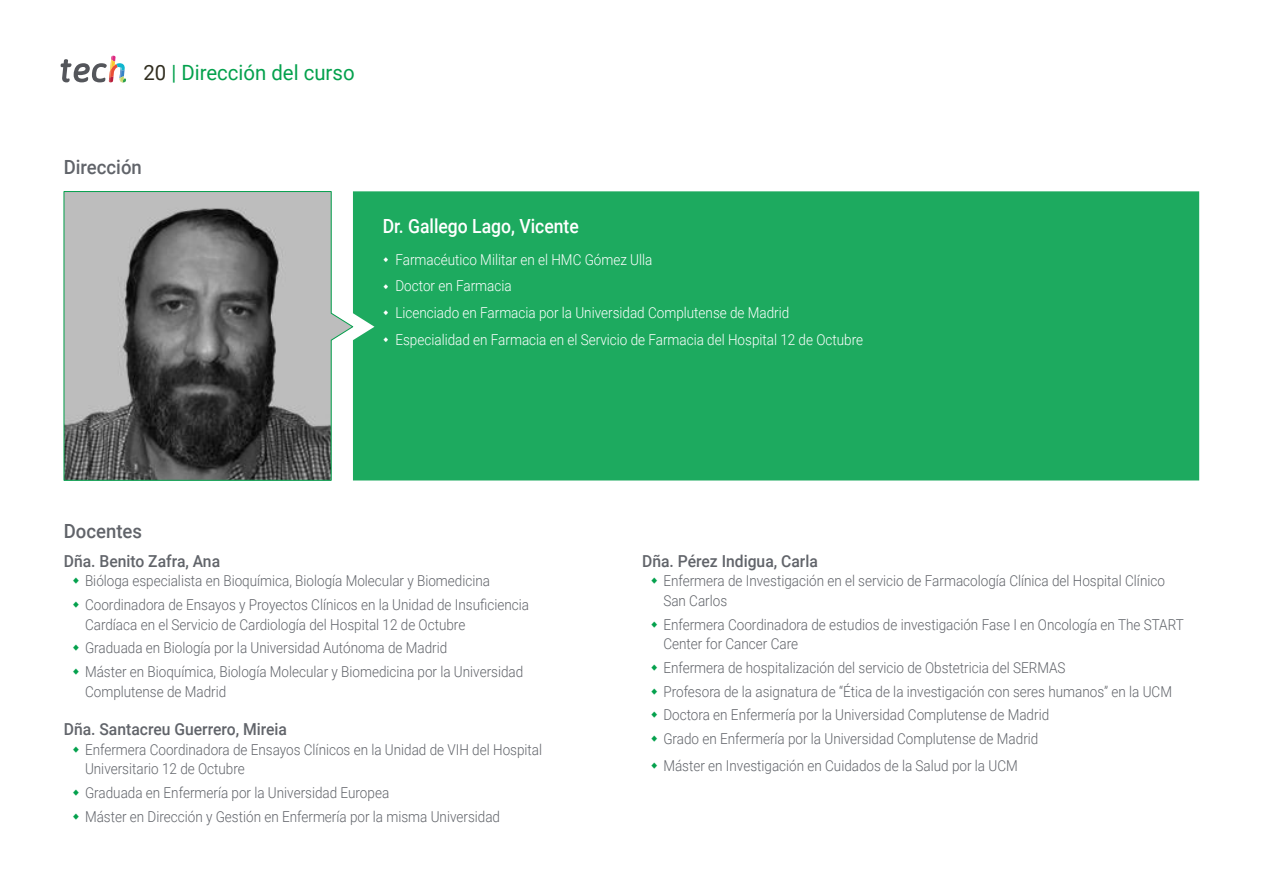
<style>
.page{position:relative;width:1263px;height:893px;background:#fff}
.page>*{position:absolute;margin:0;border:0;box-sizing:border-box;transform-origin:0 0}
.t1{font:21px "Roboto";color:#04a14d}
.t2{font:500 19.5px "Roboto";color:#fff;scale:.9 1}
.t3{font:500 19.5px "Roboto";color:#61646a;scale:.95 1}
.t4{font:500 16.5px "Roboto";color:#61646a;scale:.95 1}
.t5{font:300 15px/23.7px "Roboto";color:#61646a;scale:.9 1}
.t6{font:300 15px/26.7px "Roboto";color:#fff;scale:.9 1}
.s1{color:#312e20}
</style>
<div class="page">
<svg style="left:61px;top:56px;width:65px;height:27px"></svg>
<div style="left:353px;top:191px;width:846px;height:289px;background:#1daa5f"></div>
<svg style="left:64px;top:191px;width:289px;height:290px;background:#828483"></svg>
<svg style="left:384px;top:257px;width:4px;height:5px"></svg>
<svg style="left:384px;top:284px;width:4px;height:5px"></svg>
<svg style="left:384px;top:310px;width:4px;height:5px"></svg>
<svg style="left:384px;top:337px;width:4px;height:5px"></svg>
<h1 class="t1" style="left:144px;top:57px;width:213px"><span class="s1">20</span> | Dirección del curso</h1>
<h2 class="t3" style="left:64px;top:154px;width:84px">Dirección</h2>
<h2 class="t2" style="left:383px;top:212px;width:219px">Dr. Gallego Lago, Vicente</h2>
<p class="t6" style="left:395px;top:245px;width:521px">Farmacéutico Militar en el HMC Gómez Ulla<br>Doctor en Farmacia<br>Licenciado en Farmacia por la Universidad Complutense de Madrid Especialidad en Farmacia en el Servicio de Farmacia del Hospital 12 de Octubre</p>
<h2 class="t3" style="left:64px;top:517px;width:84px">Docentes</h2>
<p class="t4" style="left:64px;top:550px;width:166px">Dña. Benito Zafra, Ana</p>
<p class="t5" style="left:85px;top:569px;width:495px">Bióloga especialista en Bioquímica, Biología Molecular y Biomedicina<br>Coordinadora de Ensayos y Proyectos Clínicos en la Unidad de Insuficiencia</p>
<p class="t5" style="left:85px;top:612px;width:488px">Cardíaca en el Servicio de Cardiología del Hospital 12 de Octubre<br>Graduada en Biología por la Universidad Autónoma de Madrid<br>Máster en Bioquímica, Biología Molecular y Biomedicina por la Universidad</p>
<p class="t5" style="left:85px;top:679px;width:158px">Complutense de Madrid</p>
<p class="t4" style="left:64px;top:718px;width:236px">Dña. Santacreu Guerrero, Mireia</p>
<p class="t5" style="left:85px;top:739px;width:509px;line-height:19.5px">Enfermera Coordinadora de Ensayos Clínicos en la Unidad de VIH del Hospital<br>Universitario 12 de Octubre</p>
<p class="t5" style="left:85px;top:780px;width:463px">Graduada en Enfermería por la Universidad Europea<br>Máster en Dirección y Gestión en Enfermería por la misma Universidad</p>
<p class="t4" style="left:642px;top:550px;width:186px">Dña. Pérez Indigua, Carla</p>
<p class="t5" style="left:663px;top:571px;width:559px;line-height:19.5px">Enfermera de Investigación en el servicio de Farmacología Clínica del Hospital Clínico<br>San Carlos</p>
<p class="t5" style="left:663px;top:614px;width:580px;line-height:19.5px">Enfermera Coordinadora de estudios de investigación Fase I en Oncología en The START<br>Center for Cancer Care</p>
<p class="t5" style="left:663px;top:655px;width:567px">Enfermera de hospitalización del servicio de Obstetricia del SERMAS<br>Profesora de la asignatura de “Ética de la investigación con seres humanos” en la UCM Doctora en Enfermería por la Universidad Complutense de Madrid<br>Grado en Enfermería por la Universidad Complutense de Madrid</p>
<p class="t5" style="left:663px;top:753px;width:395px">Máster en Investigación en Cuidados de la Salud por la UCM</p>
</div>
